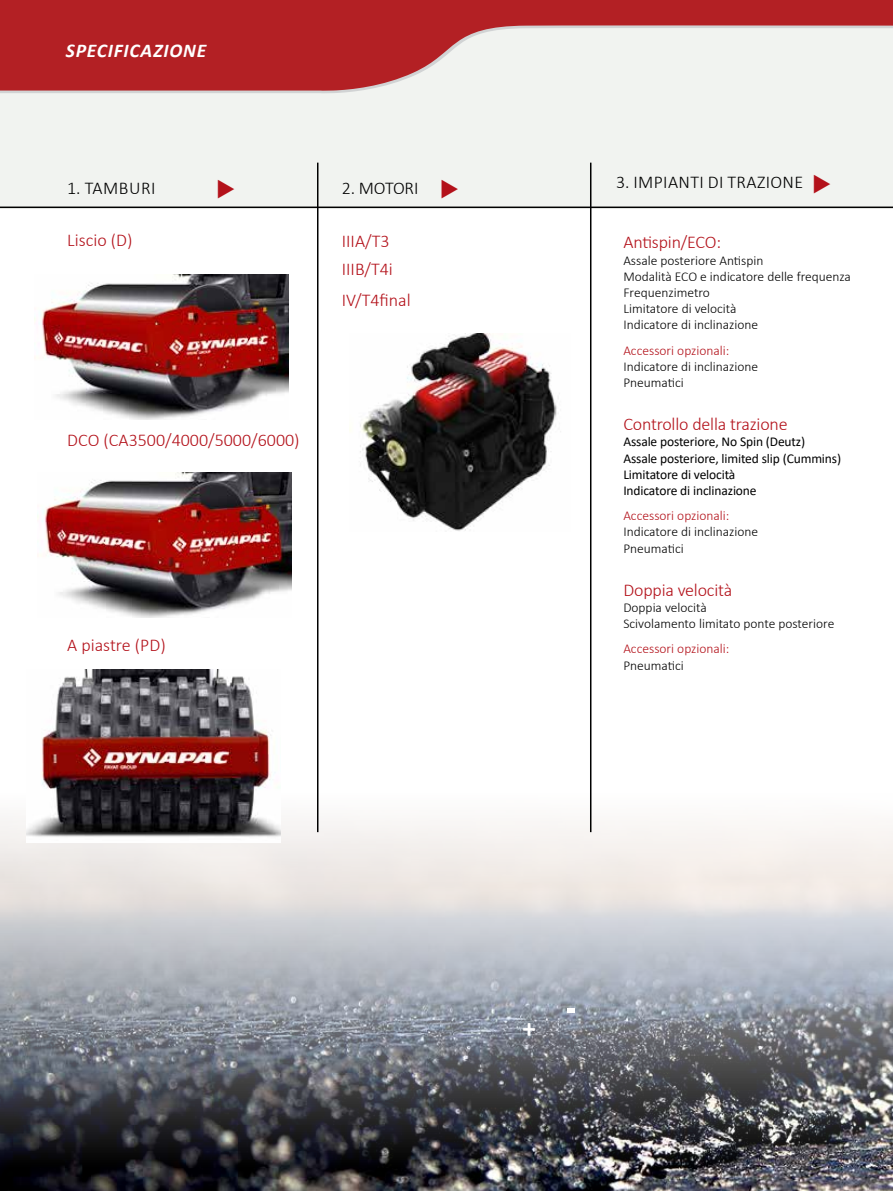
<style>
.page{position:relative;width:893px;height:1191px;background:#fff}
.page>*{position:absolute;margin:0;border:0;box-sizing:border-box;transform-origin:0 0}
.t1{font:700 27px "Calibri";color:#fff}
.t2{font:italic 700 19.5px "Calibri";letter-spacing:.04em;color:#fff}
.t3{font:300 18px "Calibri";letter-spacing:-.01em;color:#b3111a}
.t4{font:300 18px "Calibri";letter-spacing:.02em;color:#000}
.t5{font:300 13.5px/16.2px "Calibri";color:#000}
.t6{font:13.5px/16.2px "Calibri";letter-spacing:-.01em;color:#000}
.t7{font:300 13.5px "Calibri";color:#b3111a}
</style>
<div class="page">
<img style="left:0;top:781px;width:893px;height:410px">
<div style="left:0;top:0;width:893px;height:209px;background:#f1f3f0"></div>
<hr style="left:0;top:206px;width:893px;height:2px;background:#000">
<hr style="left:317px;top:163px;width:1px;height:669px;background:#000">
<hr style="left:590px;top:163px;width:1px;height:669px;background:#000">
<svg style="left:0;top:0;width:893px;height:93px"></svg>
<img style="left:35px;top:274px;width:253px;height:146px">
<img style="left:37px;top:472px;width:254px;height:145px">
<img style="left:26px;top:670px;width:254px;height:172px">
<img style="left:350px;top:334px;width:211px;height:197px">
<svg style="left:567px;top:1007px;width:7px;height:5px"></svg>
<h2 class="t2" style="left:66px;top:37px;width:142px">SPECIFICAZIONE</h2>
<h3 class="t4" style="left:67px;top:177px;width:90px">1. TAMBURI</h3>
<h3 class="t3" style="left:67px;top:229px;width:67px">Liscio (D)</h3>
<h3 class="t4" style="left:342px;top:177px;width:78px">2. MOTORI</h3>
<h3 class="t3" style="left:342px;top:230px;width:49px">IIIA/T3</h3>
<h3 class="t3" style="left:342px;top:258px;width:53px">IIIB/T4i</h3>
<h3 class="t3" style="left:342px;top:289px;width:70px">IV/T4final</h3>
<h3 class="t3" style="left:67px;top:429px;width:234px">DCO (CA3500/4000/5000/6000)</h3>
<h3 class="t3" style="left:67px;top:634px;width:100px">A piastre (PD)</h3>
<h3 class="t4" style="left:616px;top:171px;width:189px">3. IMPIANTI DI TRAZIONE</h3>
<h3 class="t3" style="left:623px;top:231px;width:99px">Antispin/ECO:</h3>
<p class="t5" style="left:623px;top:252px;width:229px">Assale posteriore Antispin<br>Modalità ECO e indicatore delle frequenza<br>Frequenzimetro<br>Limitatore di velocità<br>Indicatore di inclinazione</p>
<p class="t7" style="left:623px;top:342px;width:108px">Accessori opzionali:</p>
<p class="t5" style="left:623px;top:358px;width:136px">Indicatore di inclinazione<br>Pneumatici</p>
<h3 class="t3" style="left:623px;top:413px;width:166px">Controllo della trazione</h3>
<p class="t6" style="left:623px;top:433px;width:219px">Assale posteriore, No Spin (Deutz)<br>Assale posteriore, limited slip (Cummins)<br>Limitatore di velocità<br>Indicatore di inclinazione</p>
<p class="t7" style="left:623px;top:507px;width:108px">Accessori opzionali:</p>
<p class="t5" style="left:623px;top:524px;width:136px">Indicatore di inclinazione<br>Pneumatici</p>
<h3 class="t3" style="left:623px;top:578px;width:110px">Doppia velocità</h3>
<p class="t5" style="left:623px;top:599px;width:212px">Doppia velocità<br>Scivolamento limitato ponte posteriore</p>
<p class="t7" style="left:623px;top:640px;width:108px">Accessori opzionali:</p>
<p class="t5" style="left:623px;top:657px;width:62px">Pneumatici</p>
<h1 class="t1" style="left:522px;top:1009px;width:15px">+</h1>
</div>
